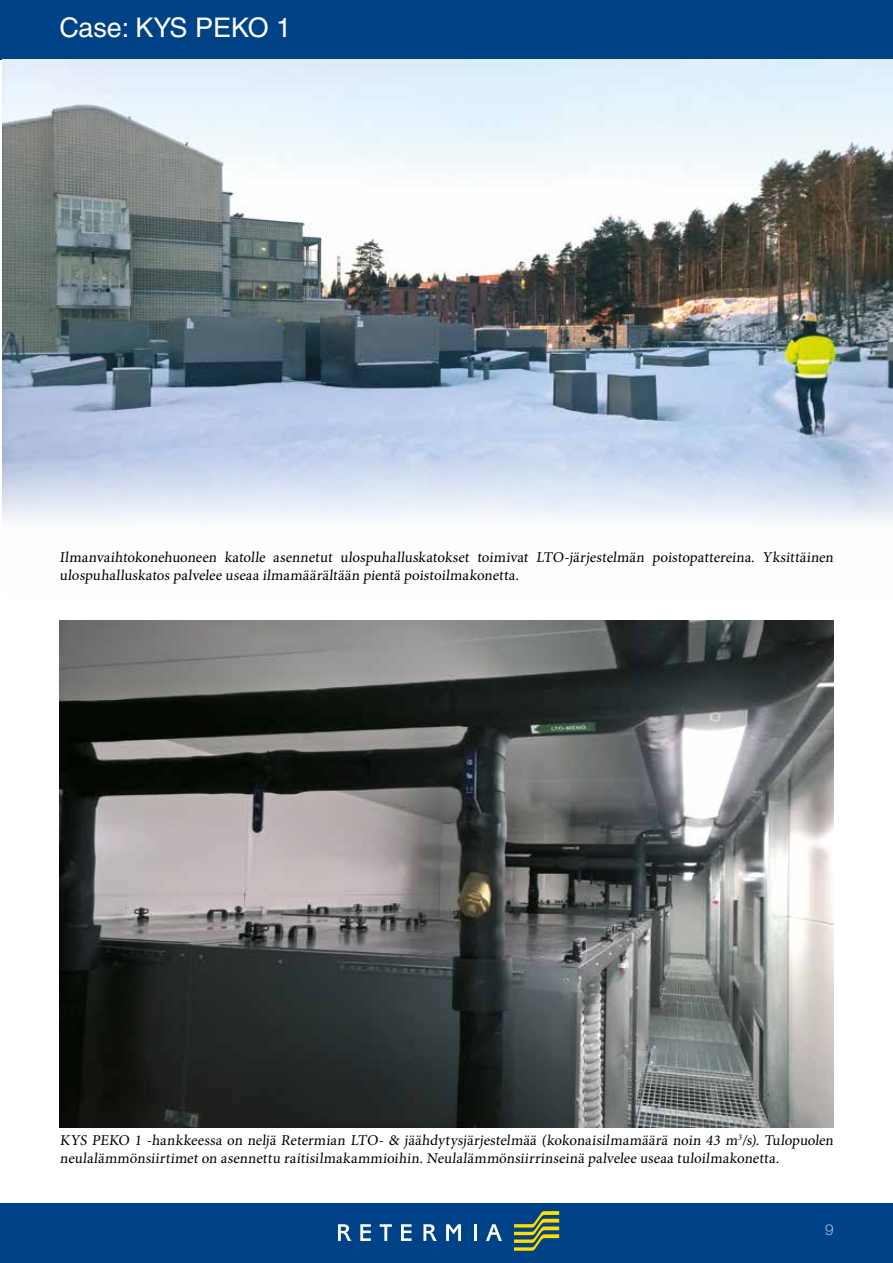
<style>
.page{position:relative;width:893px;height:1263px;background:#fff}
.page>*{position:absolute;margin:0;border:0;box-sizing:border-box;transform-origin:0 0}
.t1{font:27px "Helvetica LT Std";color:#fff}
.t2{font:15px/18px "Minion Pro";color:#000}
.t3{font:100 15px "Helvetica Neue LT Std";color:#fff}
</style>
<div class="page">
<div style="left:0;top:1203px;width:893px;height:60px;background:#004288"></div>
<svg style="left:514px;top:1211px;width:45px;height:40px"></svg>
<svg style="left:338px;top:1224px;width:13px;height:17px"></svg>
<svg style="left:360px;top:1224px;width:11px;height:17px"></svg>
<svg style="left:380px;top:1224px;width:12px;height:17px"></svg>
<svg style="left:401px;top:1224px;width:10px;height:17px"></svg>
<svg style="left:423px;top:1224px;width:14px;height:17px"></svg>
<svg style="left:446px;top:1224px;width:15px;height:17px"></svg>
<svg style="left:474px;top:1224px;width:2px;height:17px"></svg>
<svg style="left:486px;top:1224px;width:16px;height:17px"></svg>
<div style="left:0;top:0;width:893px;height:60px;background:#004288"></div>
<img style="left:2px;top:60px;width:891px;height:462px">
<img style="left:60px;top:621px;width:773px;height:507px">
<h1 class="t1" style="left:60px;top:12px;width:233px">Case: KYS PEKO 1</h1>
<p class="t2" style="left:60px;top:548px;width:777px">Ilmanvaihtokonehuoneen katolle asennetut ulospuhalluskatokset toimivat LTO-järjestelmän poistopattereina. Yksittäinen ulospuhalluskatos palvelee useaa ilmamäärältään pientä poistoilmakonetta.</p>
<p class="t2" style="left:60px;top:1132px;width:777px">KYS PEKO 1 -hankkeessa on neljä Retermian LTO- &amp; jäähdytysjärjestelmää (kokonaisilmamäärä noin 43 m<sup>3</sup>/s). Tulopuolen neulalämmönsiirtimet on asennettu raitisilmakammioihin. Neulalämmönsiirrinseinä palvelee useaa tuloilmakonetta.</p>
<p class="t3" style="left:825px;top:1221px;width:10px">9</p>
</div>
